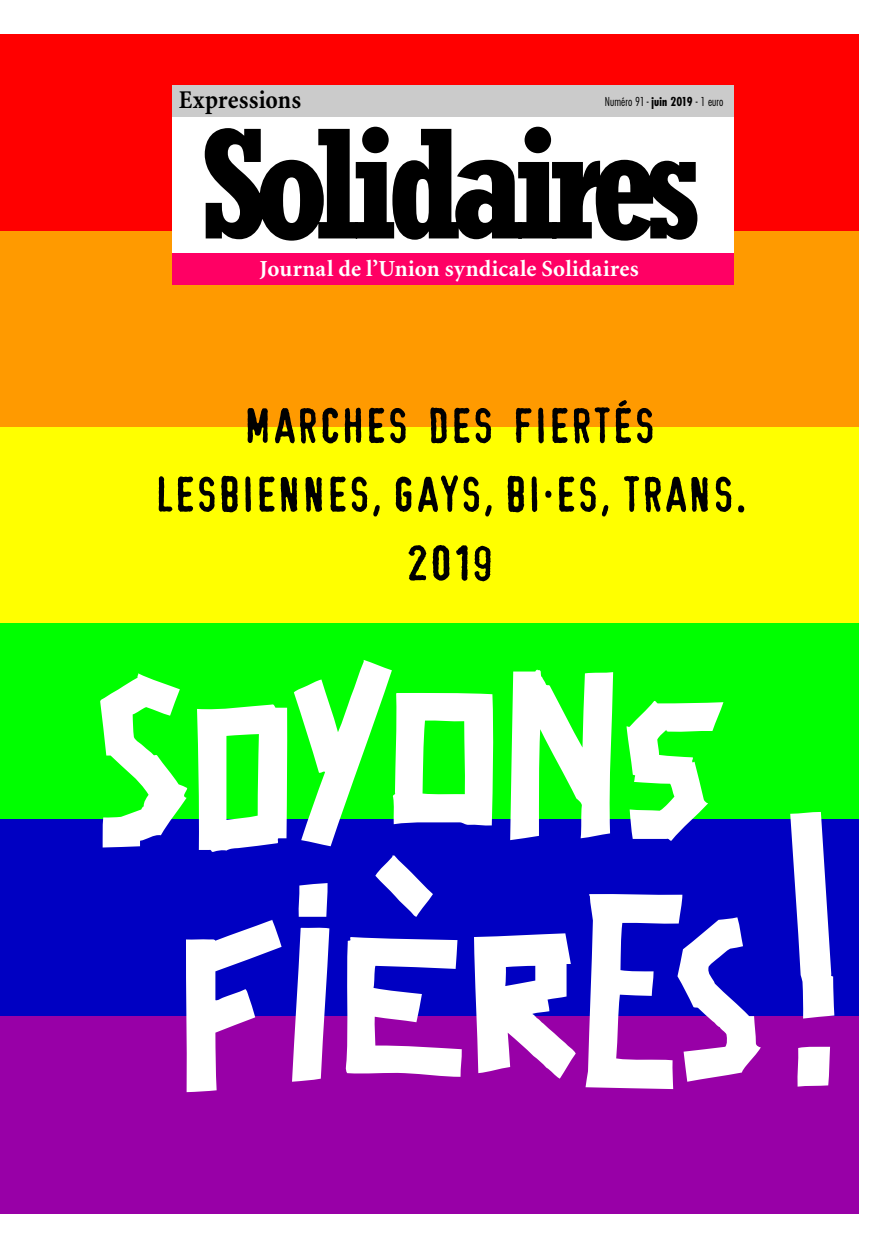
<style>
.page{position:relative;width:893px;height:1248px;background:#fff}
.page>*{position:absolute;margin:0;border:0;box-sizing:border-box;transform-origin:0 0}
.t1{font:56.4px/68.6px "AF Le Buro Demi Beau";letter-spacing:-.025em;color:#000;text-align:center}
.t2{font:700 condensed 26px "Minion";letter-spacing:.005em;color:#000}
.t3{font:700 23px "Minion";letter-spacing:.015em;color:#fff}
.t4{font:300 condensed 12px "Futura";letter-spacing:.01em;color:#000}
.t5{font:700 condensed 12px "Futura";color:#000}
.s1{font-weight:700}
</style>
<div class="page">
<div style="left:0;top:34px;width:859px;height:198px;background:#f00"></div>
<div style="left:0;top:231px;width:859px;height:197px;background:#ff9a00"></div>
<div style="left:0;top:427px;width:859px;height:197px;background:#ff0"></div>
<div style="left:0;top:623px;width:859px;height:198px;background:#0f0"></div>
<div style="left:0;top:819px;width:859px;height:198px;background:#0000c2"></div>
<div style="left:0;top:1015px;width:859px;height:198px;background:#9800a7"></div>
<svg style="left:510px;top:669px;width:103px;height:171px"></svg>
<svg style="left:100px;top:673px;width:87px;height:174px"></svg>
<svg style="left:294px;top:660px;width:200px;height:186px"></svg>
<svg style="left:626px;top:701px;width:97px;height:139px"></svg>
<svg style="left:197px;top:704px;width:90px;height:148px"></svg>
<svg style="left:790px;top:812px;width:44px;height:206px"></svg>
<svg style="left:375px;top:855px;width:58px;height:61px"></svg>
<svg style="left:298px;top:883px;width:30px;height:33px"></svg>
<svg style="left:586px;top:894px;width:175px;height:194px"></svg>
<svg style="left:186px;top:920px;width:96px;height:171px"></svg>
<svg style="left:292px;top:927px;width:37px;height:154px"></svg>
<svg style="left:474px;top:933px;width:102px;height:145px"></svg>
<svg style="left:345px;top:937px;width:117px;height:139px"></svg>
<svg style="left:797px;top:1046px;width:33px;height:40px"></svg>
<div style="left:173px;top:101px;width:561px;height:184px;background:#fff"></div>
<div style="left:173px;top:254px;width:561px;height:31px;background:#ff0064"></div>
<svg style="left:205px;top:127px;width:492px;height:114px;fill:#000"></svg>
<div style="left:173px;top:86px;width:561px;height:31px;background:#cbcbcb"></div>
<p class="t2" style="left:179px;top:86px;width:124px">Expressions</p>
<p class="t4" style="left:591px;top:94px;width:78px">Numéro 59 - <span class="s1">février</span></p>
<p class="t2" style="left:179px;top:89px;width:124px">Expressions</p>
<p class="t4" style="left:621px;top:94px;width:11px">74</p>
<p class="t4" style="left:687px;top:94px;width:38px"><span class="s1">6</span> - 1 euro</p>
<p class="t4" style="left:605px;top:94px;width:89px">Numéro 91 - <span class="s1">juin 2019</span></p>
<p class="t5" style="left:687px;top:94px;width:7px">3</p>
<p class="t3" style="left:260px;top:256px;width:380px">Journal de l’Union syndicale Solidaires</p>
<p class="t1" style="left:158px;top:391px;width:592px">MARCHES DES FIERTÉS<br>LESBIENNES, GAYS, BI·ES, TRANS.<br>2019</p>
</div>
